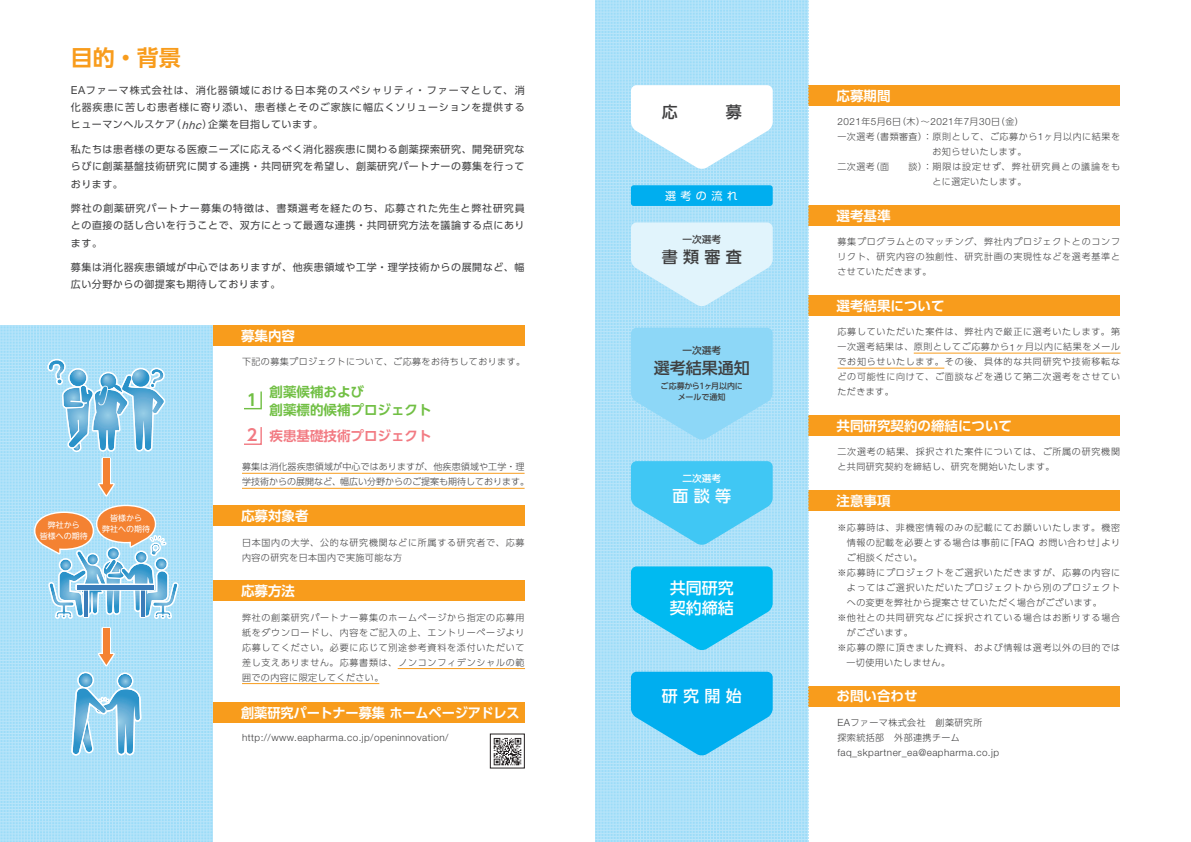
<style>
.page{position:relative;width:1191px;height:842px;background:#fff}
.page>*{position:absolute;margin:0;border:0;box-sizing:border-box;transform-origin:0 0}
.t1{font:700 22px "UD Shin Go Pro De";color:#f89c1c}
.t2{font:500 16px/20px "UD Shin Go Pro";color:#fff}
.t3{font:500 16px "UD Shin Go Pro";color:#3e3e3f}
.t4{font:700 16px "UD Shin Go Pro De";color:#71bf44}
.t5{font:700 16px "UD Shin Go Pro De";color:#f27b83}
.t6{font:700 13.5px "UD Shin Go Pro De";color:#fff}
.t7{font:700 13.5px/18px "UD Shin Go Pro De";color:#71bf44}
.t8{font:700 13.5px "UD Shin Go Pro De";color:#f27b83}
.t9{font:11px "UD Shin Go Pro";letter-spacing:.4em;color:#fff}
.t10{font:10px/17.3px "UD Shin Go Pro";letter-spacing:.055em;color:#3e3e3f;text-align:justify}
.t11{font:300 9.9px "Helvetica Neue LT Std";letter-spacing:.045em;color:#3e3e3f}
.t12{font:500 9.6px "UD Shin Go Pro";color:#3e3e3f}
.t13{font:500 9.6px "UD Shin Go Pro";color:#fff}
.t14{font:300 9px/15px "UD Shin Go Pro";letter-spacing:.085em;color:#3e3e3f;text-align:justify}
.t15{font:300 9px/15px "UD Shin Go Pro";letter-spacing:.065em;color:#3e3e3f;text-align:center}
.t16{font:300 9px/15px "UD Shin Go Pro";letter-spacing:.05em;color:#3e3e3f}
.t17{font:300 9px/15px "UD Shin Go Pro";color:#3e3e3f}
.t18{font:8px/11px "UD Shin M Go Pro";color:#fff;text-align:center}
.t19{font:500 8px/10.4px "UD Shin Go Pro";letter-spacing:-.01em;color:#3e3e3f;text-align:center}
.s1{font-family:"Helvetica Neue LT Std";font-size:11px}
.s2{font-family:"Helvetica Neue LT Std";font-style:italic;font-size:11px}
.s3{font-family:"UD Shin Go Pro";font-size:9px}
.s4{font-family:"Helvetica Neue LT Std";font-size:9.9px}
</style>
<div class="page">
<hr style="left:913px;top:353px;width:207px;height:1px;background:#f89c1c">
<hr style="left:837px;top:368px;width:107px;height:1px;background:#f89c1c">
<div style="left:213px;top:325px;width:311px;height:21px;background:#f89c1c"></div>
<div style="left:595px;top:205px;width:525px;height:21px;background:#f89c1c"></div>
<div style="left:595px;top:85px;width:525px;height:21px;background:#f89c1c"></div>
<hr style="left:242px;top:473px;width:282px;height:1px;background:#f89c1c">
<hr style="left:242px;top:488px;width:282px;height:1px;background:#f89c1c">
<hr style="left:398px;top:668px;width:127px;height:1px;background:#f89c1c">
<hr style="left:242px;top:683px;width:137px;height:1px;background:#f89c1c">
<div style="left:0;top:505px;width:524px;height:21px;background:#f89c1c"></div>
<div style="left:595px;top:295px;width:525px;height:21px;background:#f89c1c"></div>
<div style="left:0;top:580px;width:524px;height:21px;background:#f89c1c"></div>
<div style="left:595px;top:415px;width:525px;height:21px;background:#f89c1c"></div>
<div style="left:0;top:702px;width:524px;height:21px;background:#f89c1c"></div>
<div style="left:595px;top:491px;width:525px;height:20px;background:#f89c1c"></div>
<div style="left:595px;top:686px;width:525px;height:21px;background:#f89c1c"></div>
<svg style="left:0;top:325px;width:213px;height:517px;background:#abe0f8"></svg>
<svg style="left:595px;top:0;width:213px;height:842px;background:#abe0f8"></svg>
<svg style="left:631px;top:222px;width:141px;height:84px;background:#d4effb"></svg>
<svg style="left:631px;top:85px;width:141px;height:84px"></svg>
<svg style="left:631px;top:461px;width:141px;height:84px;background:#59cdf5"></svg>
<svg style="left:631px;top:566px;width:141px;height:84px;background:#29c3f2"></svg>
<svg style="left:631px;top:672px;width:141px;height:84px;background:#29baf1"></svg>
<svg style="left:631px;top:328px;width:141px;height:112px;background:#92d8f7"></svg>
<div style="left:631px;top:185px;width:141px;height:21px;background:#00aeef;border-radius:3px"></div>
<div style="left:101px;top:627px;width:10px;height:30px;border:3px solid #fff"></div>
<div style="left:103px;top:628px;width:7px;height:28px;background:#f48232"></div>
<svg style="left:72px;top:650px;width:70px;height:107px;background:#99cfea"></svg>
<svg style="left:33px;top:357px;width:148px;height:262px;background:#a9cede"></svg>
<svg style="left:244px;top:391px;width:18px;height:19px"></svg>
<svg style="left:244px;top:427px;width:18px;height:18px"></svg>
<img style="left:493px;top:737px;width:29px;height:29px">
<h1 class="t1" style="left:71px;top:40px;width:111px">目的・背景</h1>
<p class="t10" style="left:71px;top:81px;width:455px"><span class="s1">EA</span>ファーマ株式会社は、消化器領域における日本発のスペシャリティ・ファーマとして、消化器疾患に苦しむ患者様に寄り添い、患者様とそのご家族に幅広くソリューションを提供するヒューマンヘルスケア（<span class="s2">hhc</span>）企業を目指しています。</p>
<p class="t10" style="left:71px;top:140px;width:455px">私たちは患者様の更なる医療ニーズに応えるべく消化器疾患に関わる創薬探索研究、開発研究ならびに創薬基盤技術研究に関する連携・共同研究を希望し、創薬研究パートナーの募集を行っております。</p>
<p class="t10" style="left:71px;top:199px;width:455px">弊社の創薬研究パートナー募集の特徴は、書類選考を経たのち、応募された先生と弊社研究員との直接の話し合いを行うことで、双方にとって最適な連携・共同研究方法を議論する点にあります。</p>
<p class="t10" style="left:71px;top:258px;width:455px">募集は消化器疾患領域が中心ではありますが、他疾患領域や工学・理学技術からの展開など、幅広い分野からの御提案も期待しております。</p>
<h3 class="t6" style="left:241px;top:324px;width:55px">募集内容</h3>
<p class="t16" style="left:242px;top:354px;width:285px">下記の募集プロジェクトについて、ご応募をお待ちしております。</p>
<h2 class="t4" style="left:244px;top:386px;width:18px">１</h2>
<h2 class="t5" style="left:247px;top:422px;width:12px">2</h2>
<h3 class="t7" style="left:269px;top:382px;width:163px">創薬候補および<br>創薬標的候補プロジェクト</h3>
<h3 class="t8" style="left:269px;top:425px;width:163px">疾患基礎技術プロジェクト</h3>
<p class="t18" style="left:40px;top:519px;width:49px">弊社から<br>皆様への期待</p>
<p class="t18" style="left:102px;top:512px;width:49px">皆様から<br>弊社への期待</p>
<p class="t17" style="left:242px;top:459px;width:288px">募集は消化器疾患領域が中心ではありますが、他疾患領域や工学・理学技術からの展開など、幅広い分野からのご提案も期待しております。</p>
<h3 class="t6" style="left:241px;top:505px;width:69px">応募対象者</h3>
<p class="t14" style="left:242px;top:534px;width:284px">日本国内の大学、公的な研究機関などに所属する研究者で、応募内容の研究を日本国内で実施可能な方</p>
<h3 class="t6" style="left:241px;top:580px;width:55px">応募方法</h3>
<p class="t14" style="left:242px;top:609px;width:284px">弊社の創薬研究パートナー募集のホームページから指定の応募用紙をダウンロードし、内容をご記入の上、エントリーページより応募してください。必要に応じて別途参考資料を添付いただいて差し支えありません。応募書類は、ノンコンフィデンシャルの範囲での内容に限定してください。</p>
<h3 class="t6" style="left:241px;top:702px;width:280px">創薬研究パートナー募集 ホームページアドレス</h3>
<p class="t11" style="left:242px;top:731px;width:208px">http://www.eapharma.co.jp/openinnovation/</p>
<h2 class="t3" style="left:662px;top:99px;width:81px">応 　 　 募</h2>
<p class="t9" style="left:665px;top:187px;width:74px">選考の流れ</p>
<p class="t12" style="left:682px;top:232px;width:40px">一次選考</p>
<h2 class="t3" style="left:662px;top:244px;width:81px">書 類 審 査</h2>
<p class="t12" style="left:682px;top:342px;width:40px">一次選考</p>
<h2 class="t3" style="left:654px;top:355px;width:97px">選考結果通知</h2>
<p class="t19" style="left:660px;top:381px;width:84px">ご応募から1ヶ月以内にメールで通知</p>
<p class="t13" style="left:682px;top:470px;width:40px">二次選考</p>
<h2 class="t2" style="left:672px;top:485px;width:60px">面 談 等</h2>
<h2 class="t2" style="left:670px;top:577px;width:65px">共同研究契約締結</h2>
<h2 class="t2" style="left:662px;top:685px;width:81px">研 究 開 始</h2>
<h3 class="t6" style="left:836px;top:84px;width:55px">応募期間</h3>
<p class="t11" style="left:837px;top:116px;width:188px">2021<span class="s3">年</span>5<span class="s3">月</span>6<span class="s3">日（木）～</span>2021<span class="s3">年</span>7<span class="s3">月</span>30<span class="s3">日（金）</span></p>
<p class="t15" style="left:837px;top:129px;width:284px">一次選考（書類審査）：原則として、ご応募から<span class="s4">1</span>ヶ月以内に結果をお知らせいたします。<br>二次選考（面　　談）：期限は設定せず、弊社研究員との議論をもとに選定いたします。</p>
<h3 class="t6" style="left:836px;top:205px;width:55px">選考基準</h3>
<p class="t14" style="left:837px;top:234px;width:284px">募集プログラムとのマッチング、弊社内プロジェクトとのコンフリクト、研究内容の独創性、研究計画の実現性などを選考基準とさせていただきます。</p>
<h3 class="t6" style="left:836px;top:295px;width:109px">選考結果について</h3>
<p class="t14" style="left:837px;top:324px;width:284px">応募していただいた案件は、弊社内で厳正に選考いたします。第一次選考結果は、原則としてご応募から<span class="s4">1</span>ヶ月以内に結果をメールでお知らせいたします。その後、具体的な共同研究や技術移転などの可能性に向けて、ご面談などを通じて第二次選考をさせていただきます。</p>
<h3 class="t6" style="left:836px;top:415px;width:177px">共同研究契約の締結について</h3>
<p class="t14" style="left:837px;top:444px;width:284px">二次選考の結果、採択された案件については、ご所属の研究機関と共同研究契約を締結し、研究を開始いたします。</p>
<h3 class="t6" style="left:836px;top:490px;width:55px">注意事項</h3>
<p class="t14" style="left:837px;top:519px;width:284px">※応募時は、非機密情報のみの記載にてお願いいたします。機密</p>
<p class="t15" style="left:847px;top:534px;width:275px">情報の記載を必要とする場合は事前に「<span class="s4">FAQ</span> お問い合わせ」より</p>
<p class="t16" style="left:847px;top:549px;width:77px">ご相談ください。</p>
<p class="t14" style="left:837px;top:564px;width:284px">※応募時にプロジェクトをご選択いただきますが、応募の内容に</p>
<p class="t14" style="left:847px;top:579px;width:275px">よってはご選択いただいたプロジェクトから別のプロジェクト</p>
<p class="t16" style="left:847px;top:594px;width:256px">への変更を弊社から提案させていただく場合がございます。</p>
<p class="t14" style="left:837px;top:609px;width:284px">※他社との共同研究などに採択されている場合はお断りする場合</p>
<p class="t14" style="left:847px;top:624px;width:67px">がございます。</p>
<p class="t14" style="left:837px;top:639px;width:284px">※応募の際に頂きました資料、および情報は選考以外の目的では</p>
<p class="t16" style="left:846px;top:654px;width:105px">一切使用いたしません。</p>
<h3 class="t6" style="left:836px;top:685px;width:82px">お問い合わせ</h3>
<p class="t16" style="left:837px;top:714px;width:146px"><span class="s4">EA</span>ファーマ株式会社　創薬研究所探索統括部　外部連携チーム</p>
<p class="t11" style="left:837px;top:746px;width:163px">faq_skpartner_ea@eapharma.co.jp</p>
</div>
